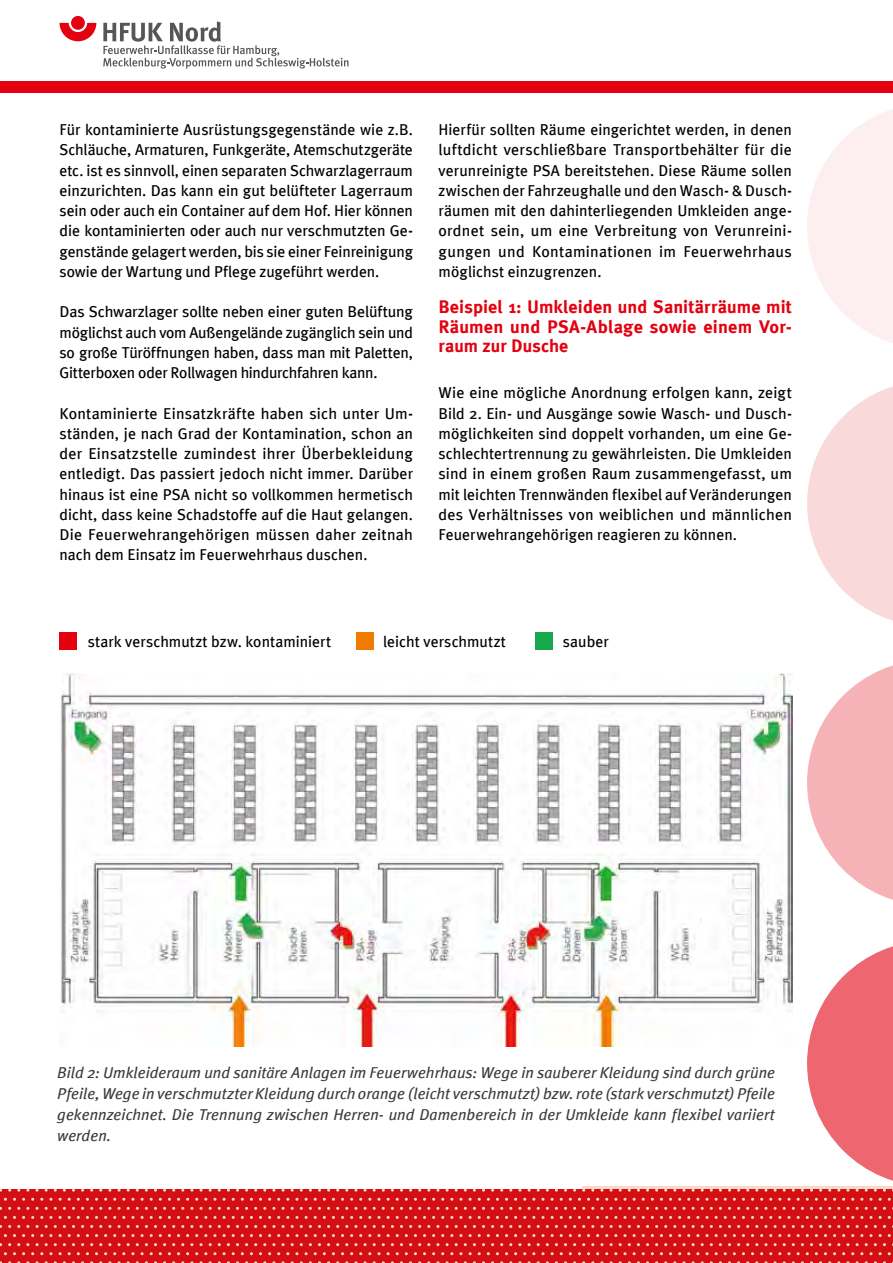
<style>
.page{position:relative;width:893px;height:1263px;background:#fff}
.page>*{position:absolute;margin:0;border:0;box-sizing:border-box;transform-origin:0 0}
.t1{font:700 18px/19.5px "Meta Plus";letter-spacing:.01em;color:#e3000f;text-align:justify}
.t2{font:15.75px/20.2px "Meta Plus";color:#000;text-align:justify}
.t3{font:italic 15.75px/21px "Meta Plus";letter-spacing:.005em;color:#3b3b3a;text-align:justify}
</style>
<div class="page">
<div style="left:0;top:0;width:893px;height:92px;background:#e3000f"></div>
<div style="left:0;top:1189px;width:893px;height:74px;background:#d40f14"></div>
<svg style="left:0;top:1207px;width:893px;height:3px"></svg>
<svg style="left:0;top:1225px;width:893px;height:3px"></svg>
<svg style="left:0;top:1243px;width:893px;height:3px"></svg>
<svg style="left:0;top:1261px;width:893px;height:2px"></svg>
<svg style="left:3px;top:1252px;width:888px;height:3px"></svg>
<svg style="left:3px;top:1234px;width:888px;height:3px"></svg>
<svg style="left:3px;top:1216px;width:888px;height:3px"></svg>
<svg style="left:3px;top:1198px;width:888px;height:3px"></svg>
<div style="left:0;top:0;width:893px;height:80px;background:#fff"></div>
<svg style="left:60px;top:23px;width:36px;height:18px"></svg>
<div style="left:71px;top:16px;width:14px;height:14px;background:#e3000f;border-radius:50%"></div>
<svg style="left:103px;top:22px;width:245px;height:47px"></svg>
<svg style="left:1px;top:940px;width:892px;height:252px"></svg>
<svg style="left:807px;top:665px;width:86px;height:235px"></svg>
<svg style="left:807px;top:386px;width:86px;height:235px"></svg>
<svg style="left:807px;top:109px;width:86px;height:234px"></svg>
<div style="left:60px;top:633px;width:17px;height:17px;background:#e3000f"></div>
<div style="left:356px;top:633px;width:17px;height:17px;background:#ef7c00"></div>
<div style="left:536px;top:633px;width:17px;height:17px;background:#16a84d"></div>
<img style="left:60px;top:673px;width:732px;height:374px">
<p class="t2" style="left:60px;top:119px;width:355px">Für kontaminierte Ausrüstungsgegenstände wie z.B.<br>Schläuche, Armaturen, Funkgeräte, Atemschutzgeräte etc. ist es sinnvoll, einen separaten Schwarzlagerraum einzurichten. Das kann ein gut belüfteter Lagerraum sein oder auch ein Container auf dem Hof. Hier können die kontaminierten oder auch nur verschmutzten Ge&shy;genstände gelagert werden, bis sie einer Feinreinigung sowie der Wartung und Pflege zugeführt werden.</p>
<p class="t2" style="left:60px;top:302px;width:355px">Das Schwarzlager sollte neben einer guten Belüftung möglichst auch vom Außengelände zugänglich sein und so große Türöffnungen haben, dass man mit Paletten, Gitterboxen oder Rollwagen hindurchfahren kann.</p>
<p class="t2" style="left:60px;top:403px;width:355px">Kontaminierte Einsatzkräfte haben sich unter Um&shy;ständen, je nach Grad der Kontamination, schon an der Einsatzstelle zumindest ihrer Überbekleidung entledigt. Das passiert jedoch nicht immer. Darüber hinaus ist eine PSA nicht so vollkommen hermetisch dicht, dass keine Schadstoffe auf die Haut gelangen.<br>Die Feuerwehrangehörigen müssen daher zeitnah nach dem Einsatz im Feuerwehrhaus duschen.</p>
<p class="t2" style="left:438px;top:119px;width:355px">Hierfür sollten Räume eingerichtet werden, in denen luftdicht verschließbare Transportbehälter für die verunreinigte PSA bereitstehen. Diese Räume sollen zwischen der Fahrzeughalle und den Wasch- &amp; Dusch&shy;räumen mit den dahinterliegenden Umkleiden ange&shy;ordnet sein, um eine Verbreitung von Verunreini&shy;gungen und Kontaminationen im Feuerwehrhaus möglichst einzugrenzen.</p>
<p class="t1" style="left:438px;top:297px;width:355px">Beispiel 1: Umkleiden und Sanitärräume mit Räumen und PSA-Ablage sowie einem Vor&shy;raum zur Dusche</p>
<p class="t2" style="left:438px;top:383px;width:355px">Wie eine mögliche Anordnung erfolgen kann, zeigt Bild 2. Ein- und Ausgänge sowie Wasch- und Dusch&shy;möglichkeiten sind doppelt vorhanden, um eine Ge&shy;schlechtertrennung zu gewährleisten. Die Umkleiden sind in einem großen Raum zusammengefasst, um mit leichten Trennwänden flexibel auf Veränderungen des Verhältnisses von weiblichen und männlichen Feuerwehrangehörigen reagieren zu können.</p>
<p class="t2" style="left:88px;top:631px;width:245px">stark verschmutzt bzw. kontaminiert</p>
<p class="t2" style="left:383px;top:631px;width:124px">leicht verschmutzt</p>
<p class="t2" style="left:563px;top:631px;width:47px">sauber</p>
<p class="t3" style="left:57px;top:1062px;width:719px">Bild 2: Umkleideraum und sanitäre Anlagen im Feuerwehrhaus: Wege in sauberer Kleidung sind durch grüne Pfeile, Wege in verschmutzter Kleidung durch orange (leicht verschmutzt) bzw. rote (stark verschmutzt) Pfeile gekennzeichnet. Die Trennung zwischen Herren- und Damenbereich in der Umkleide kann flexibel variiert werden.</p>
</div>
